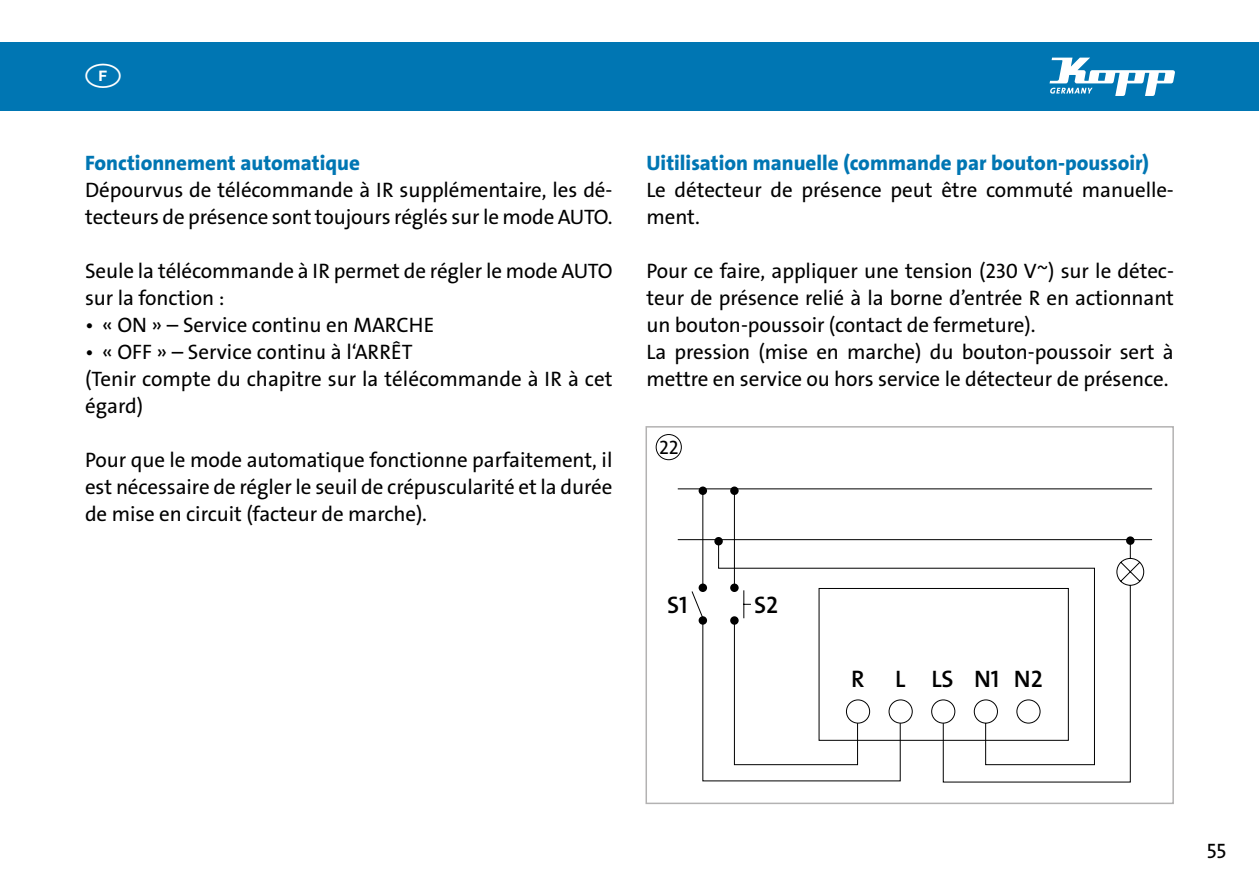
<style>
.page{position:relative;width:1259px;height:893px;background:#fff}
.page>*{position:absolute;margin:0;border:0;box-sizing:border-box;transform-origin:0 0}
.t1{font:24px "The Sans LP6 Se Bld";color:#000}
.t2{font:21px/27px "The Sans LP5 Plain";letter-spacing:-.005em;color:#000}
.t3{font:21px "The Sans LP8 Ex Bld";color:#0076b3}
.t4{font:19.5px "The Sans LP5 Plain";color:#000}
</style>
<div class="page">
<div style="left:0;top:43px;width:1259px;height:68px;background:#0076b3"></div>
<svg style="left:1049px;top:58px;width:126px;height:38px"></svg>
<div style="left:656px;top:434px;width:26px;height:26px;border:1px solid #000;border-radius:50%"></div>
<div style="left:645px;top:426px;width:529px;height:378px;border:2px solid #b3b2b2"></div>
<svg style="left:677px;top:488px;width:475px;height:294px"></svg>
<div style="left:1126px;top:536px;width:8px;height:9px;background:#000;border-radius:50%"></div>
<svg style="left:691px;top:590px;width:264px;height:192px"></svg>
<p class="t3" style="left:85px;top:149px;width:276px">Fonctionnement automatique</p>
<p class="t2" style="left:85px;top:176px;width:529px">Dépourvus de télécommande à IR supplémentaire, les dé&shy;tecteurs de présence sont toujours réglés sur le mode AUTO.</p>
<p class="t2" style="left:85px;top:257px;width:529px">Seule la télécommande à IR permet de régler le mode AUTO sur la fonction :</p>
<p class="t2" style="left:85px;top:311px;width:351px">• « ON » – Service continu en MARCHE</p>
<p class="t2" style="left:85px;top:338px;width:529px">• « OFF » – Service continu à l‘ARRÊT<br>(Tenir compte du chapitre sur la télécommande à IR à cet égard)</p>
<p class="t2" style="left:85px;top:446px;width:529px;text-align:justify">Pour que le mode automatique fonctionne parfaitement, il est nécessaire de régler le seuil de crépuscularité et la durée de mise en circuit (facteur de marche).</p>
<p class="t3" style="left:646px;top:149px;width:504px">Uitilisation manuelle (commande par bouton-poussoir)</p>
<p class="t2" style="left:646px;top:176px;width:529px">Le détecteur de présence peut être commuté manuelle&shy;ment.</p>
<p class="t2" style="left:646px;top:257px;width:529px">Pour ce faire, appliquer une tension (230 V~) sur le détec&shy;teur de présence relié à la borne d’entrée R en actionnant un bouton-poussoir (contact de fermeture).<br>La pression (mise en marche) du bouton-poussoir sert à mettre en service ou hors service le détecteur de présence.</p>
<p class="t4" style="left:659px;top:435px;width:21px">22</p>
<p class="t1" style="left:667px;top:589px;width:22px">S1</p>
<p class="t1" style="left:754px;top:589px;width:26px">S2</p>
<p class="t1" style="left:851px;top:663px;width:15px">R</p>
<p class="t1" style="left:895px;top:663px;width:149px">L LS N1 N2</p>
<p class="t2" style="left:1206px;top:838px;width:21px">55</p>
</div>
